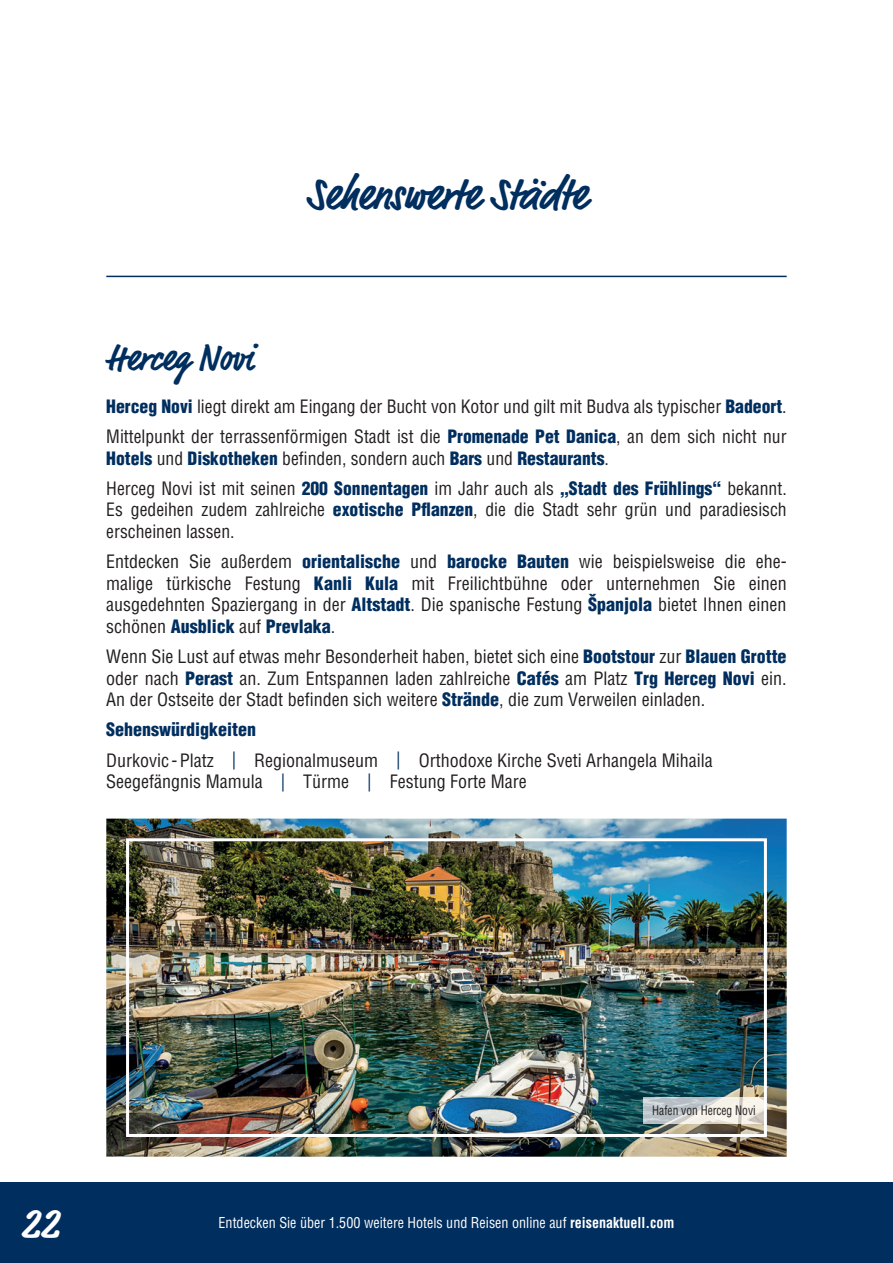
<style>
.page{position:relative;width:893px;height:1263px;background:#fff}
.page>*{position:absolute;margin:0;border:0;box-sizing:border-box;transform-origin:0 0}
.t1{font:700 45px "Market Pro";letter-spacing:-.005em;color:#002e5e;scale:.95 1}
.t2{font:700 42px "Market Pro";color:#fff}
.t3{font:700 37.5px "Market Pro";letter-spacing:-.005em;color:#002e5e;scale:.95 1}
.t4{font:condensed 18px/21.6px "Helvetica LT Std";color:#231f20}
.t5{font:condensed 14.7px "Helvetica LT Std";color:#fff;scale:.96 1}
.t6{font:condensed 12.75px "Helvetica LT Std";color:#231f20;scale:.9 1}
.s1{font-weight:900;color:#002e5e}
.s2{color:#002e5e}
.s3{font-weight:700}
</style>
<div class="page">
<hr style="left:106px;top:276px;width:681px;height:1px;background:#002e5e">
<div style="left:0;top:1182px;width:893px;height:81px;background:#002e5e"></div>
<img style="left:106px;top:819px;width:681px;height:338px">
<img style="left:644px;top:1098px;width:119px;height:25px">
<div style="left:126px;top:838px;width:641px;height:299px;border:3px solid #fff"></div>
<h1 class="t1" style="left:306px;top:163px;width:297px">Sehenswerte Städte</h1>
<h3 class="t3" style="left:106px;top:332px;width:156px">Herceg Novi</h3>
<p class="t4" style="left:106px;top:391px;width:682px;line-height:30.2px"><span class="s1">Herceg Novi</span> liegt direkt am Eingang der Bucht von Kotor und gilt mit Budva als typischer <span class="s1">Badeort</span>.<br>Mittelpunkt der terrassenförmigen Stadt ist die <span class="s1">Promenade Pet Danica</span>, an dem sich nicht nur</p>
<p class="t4" style="left:106px;top:443px;width:682px;line-height:30.2px"><span class="s1">Hotels</span> und <span class="s1">Diskotheken</span> befinden, sondern auch <span class="s1">Bars</span> und <span class="s1">Restaurants</span>.<br>Herceg Novi ist mit seinen <span class="s1">200 Sonnentagen</span> im Jahr auch als <span class="s1">„Stadt des Frühlings“</span> bekannt.</p>
<p class="t4" style="left:106px;top:499px;width:682px">Es gedeihen zudem zahlreiche <span class="s1">exotische Pflanzen</span>, die die Stadt sehr grün und paradiesisch erscheinen lassen.</p>
<p class="t4" style="left:106px;top:551px;width:682px;text-align:justify">Entdecken Sie außerdem <span class="s1">orientalische</span> und <span class="s1">barocke Bauten</span> wie beispielsweise die ehe&shy;malige türkische Festung <span class="s1">Kanli Kula</span> mit Freilichtbühne oder unternehmen Sie einen ausgedehnten Spaziergang in der <span class="s1">Altstadt</span>. Die spanische Festung <span class="s1">Španjola</span> bietet Ihnen einen schönen <span class="s1">Ausblick</span> auf <span class="s1">Prevlaka</span>.</p>
<p class="t4" style="left:106px;top:646px;width:682px;text-align:justify">Wenn Sie Lust auf etwas mehr Besonderheit haben, bietet sich eine <span class="s1">Bootstour</span> zur <span class="s1">Blauen Grotte </span>oder nach <span class="s1">Perast</span> an. Zum Entspannen laden zahlreiche <span class="s1">Cafés</span> am Platz <span class="s1">Trg Herceg Novi</span> ein.<br>An der Ostseite der Stadt befinden sich weitere <span class="s1">Strände</span>, die zum Verweilen einladen.</p>
<p class="t4" style="left:106px;top:715px;width:608px;line-height:30.2px"><span class="s1">Sehenswürdigkeiten<br></span>Durkovic - Platz <span class="s2">|</span> Regionalmuseum <span class="s2">|</span> Orthodoxe Kirche Sveti Arhangela Mihaila</p>
<p class="t4" style="left:106px;top:771px;width:422px">Seegefängnis Mamula <span class="s2">|</span> Türme <span class="s2">|</span> Festung Forte Mare</p>
<p class="t6" style="left:652px;top:1102px;width:116px">Hafen von Herceg Novi</p>
<h2 class="t2" style="left:21px;top:1194px;width:39px">22</h2>
<p class="t5" style="left:219px;top:1214px;width:476px">Entdecken Sie über 1.500 weitere Hotels und Reisen online auf <span class="s3">reisenaktuell.com</span></p>
</div>
